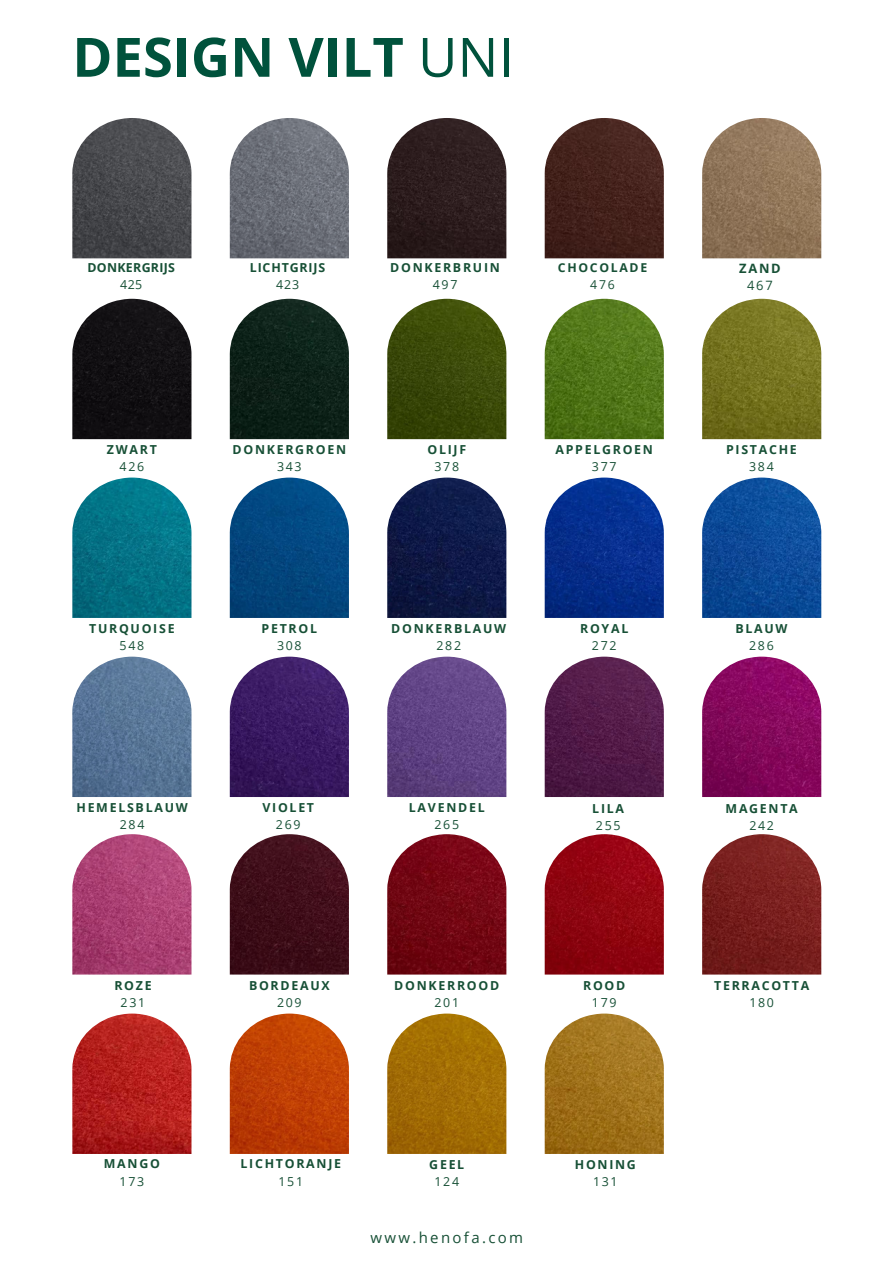
<style>
.page{position:relative;width:894px;height:1264px;background:#fff}
.page>*{position:absolute;margin:0;border:0;box-sizing:border-box;transform-origin:0 0}
.t1{font:700 54.3px "Open Sans";color:#00523c}
.t2{font:15px "Open Sans";letter-spacing:.155em;color:#175036}
.t3{font:700 12.9px "Open Sans";color:#175036}
.t4{font:12.9px "Open Sans";color:#175036}
.t5{font:700 12.45px "Open Sans";letter-spacing:.14em;color:#175036}
.t6{font:12.45px "Open Sans";letter-spacing:.14em;color:#175036}
.t7{font:700 12.45px "Open Sans";letter-spacing:.025em;color:#175036}
.t8{font:700 12.45px "Open Sans";letter-spacing:.07em;color:#175036}
.t9{font:700 12.3px "Open Sans";letter-spacing:.14em;color:#175036}
.t10{font:12.3px "Open Sans";color:#175036}
.s1{font-weight:400}
</style>
<div class="page">
<img style="left:72px;top:118px;width:119px;height:140px">
<img style="left:230px;top:118px;width:119px;height:140px">
<img style="left:387px;top:118px;width:119px;height:140px">
<img style="left:544px;top:118px;width:119px;height:140px">
<img style="left:702px;top:477px;width:119px;height:141px">
<img style="left:72px;top:656px;width:119px;height:141px">
<img style="left:230px;top:656px;width:119px;height:141px">
<img style="left:230px;top:299px;width:119px;height:140px">
<img style="left:702px;top:299px;width:119px;height:140px">
<img style="left:544px;top:299px;width:119px;height:140px">
<img style="left:387px;top:299px;width:119px;height:140px">
<img style="left:544px;top:477px;width:119px;height:141px">
<img style="left:702px;top:118px;width:119px;height:140px">
<img style="left:387px;top:656px;width:119px;height:141px">
<img style="left:72px;top:477px;width:119px;height:141px">
<img style="left:72px;top:299px;width:119px;height:140px">
<img style="left:544px;top:656px;width:119px;height:141px">
<img style="left:230px;top:477px;width:119px;height:141px">
<img style="left:72px;top:834px;width:119px;height:140px">
<img style="left:230px;top:834px;width:119px;height:140px">
<img style="left:387px;top:834px;width:119px;height:140px">
<img style="left:702px;top:656px;width:119px;height:141px">
<img style="left:544px;top:834px;width:119px;height:140px">
<img style="left:702px;top:834px;width:119px;height:140px">
<img style="left:230px;top:1013px;width:119px;height:140px">
<img style="left:387px;top:1013px;width:119px;height:140px">
<img style="left:72px;top:1013px;width:119px;height:140px">
<img style="left:387px;top:477px;width:119px;height:141px">
<img style="left:544px;top:1013px;width:119px;height:140px">
<h1 class="t1" style="left:72px;top:19px;width:442px">DESIGN VILT <span class="s1">UNI</span></h1>
<p class="t7" style="left:87px;top:258px;width:89px">DONKERGRIJS</p>
<p class="t6" style="left:120px;top:276px;width:23px">425</p>
<p class="t8" style="left:250px;top:258px;width:77px">LICHTGRIJS</p>
<p class="t6" style="left:276px;top:276px;width:24px">423</p>
<p class="t5" style="left:390px;top:259px;width:111px">DONKERBRUIN</p>
<p class="t6" style="left:432px;top:276px;width:26px">497</p>
<p class="t9" style="left:557px;top:259px;width:91px">CHOCOLADE</p>
<p class="t10" style="left:590px;top:276px;width:26px">476</p>
<p class="t3" style="left:738px;top:259px;width:43px">ZAND</p>
<p class="t4" style="left:746px;top:277px;width:27px">467</p>
<p class="t5" style="left:107px;top:441px;width:51px">ZWART</p>
<p class="t6" style="left:119px;top:458px;width:26px">426</p>
<p class="t5" style="left:232px;top:441px;width:115px">DONKERGROEN</p>
<p class="t6" style="left:277px;top:458px;width:26px">343</p>
<p class="t5" style="left:427px;top:441px;width:40px">OLIJF</p>
<p class="t6" style="left:434px;top:458px;width:26px">378</p>
<p class="t5" style="left:555px;top:441px;width:99px">APPELGROEN</p>
<p class="t6" style="left:591px;top:458px;width:26px">377</p>
<p class="t5" style="left:726px;top:441px;width:72px">PISTACHE</p>
<p class="t6" style="left:749px;top:458px;width:26px">384</p>
<p class="t5" style="left:89px;top:619px;width:87px">TURQUOISE</p>
<p class="t6" style="left:119px;top:636px;width:26px">548</p>
<p class="t5" style="left:261px;top:620px;width:57px">PETROL</p>
<p class="t6" style="left:277px;top:637px;width:26px">308</p>
<p class="t5" style="left:391px;top:620px;width:116px">DONKERBLAUW</p>
<p class="t6" style="left:436px;top:637px;width:26px">282</p>
<p class="t5" style="left:580px;top:620px;width:50px">ROYAL</p>
<p class="t6" style="left:591px;top:637px;width:26px">272</p>
<p class="t5" style="left:735px;top:619px;width:54px">BLAUW</p>
<p class="t6" style="left:749px;top:636px;width:26px">286</p>
<p class="t5" style="left:76px;top:798px;width:113px">HEMELSBLAUW</p>
<p class="t6" style="left:120px;top:815px;width:26px">284</p>
<p class="t5" style="left:262px;top:798px;width:53px">VIOLET</p>
<p class="t6" style="left:276px;top:815px;width:26px">269</p>
<p class="t5" style="left:409px;top:798px;width:77px">LAVENDEL</p>
<p class="t6" style="left:434px;top:815px;width:26px">265</p>
<p class="t5" style="left:592px;top:799px;width:33px">LILA</p>
<p class="t6" style="left:595px;top:817px;width:26px">255</p>
<p class="t5" style="left:725px;top:799px;width:74px">MAGENTA</p>
<p class="t6" style="left:749px;top:817px;width:26px">242</p>
<p class="t5" style="left:114px;top:976px;width:39px">ROZE</p>
<p class="t6" style="left:121px;top:994px;width:26px">231</p>
<p class="t5" style="left:249px;top:976px;width:82px">BORDEAUX</p>
<p class="t6" style="left:277px;top:994px;width:26px">209</p>
<p class="t5" style="left:394px;top:976px;width:106px">DONKERROOD</p>
<p class="t6" style="left:434px;top:994px;width:26px">201</p>
<p class="t5" style="left:583px;top:976px;width:44px">ROOD</p>
<p class="t6" style="left:591px;top:994px;width:26px">179</p>
<p class="t5" style="left:714px;top:976px;width:97px">TERRACOTTA</p>
<p class="t6" style="left:749px;top:994px;width:26px">180</p>
<p class="t5" style="left:104px;top:1155px;width:57px">MANGO</p>
<p class="t6" style="left:119px;top:1172px;width:26px">173</p>
<p class="t5" style="left:240px;top:1155px;width:102px">LICHTORANJE</p>
<p class="t6" style="left:278px;top:1172px;width:26px">151</p>
<p class="t5" style="left:429px;top:1155px;width:36px">GEEL</p>
<p class="t6" style="left:434px;top:1173px;width:26px">124</p>
<p class="t5" style="left:574px;top:1155px;width:63px">HONING</p>
<h2 class="t6" style="left:593px;top:1173px;width:26px">131</h2>
<p class="t2" style="left:370px;top:1227px;width:154px">www.henofa.com</p>
</div>
